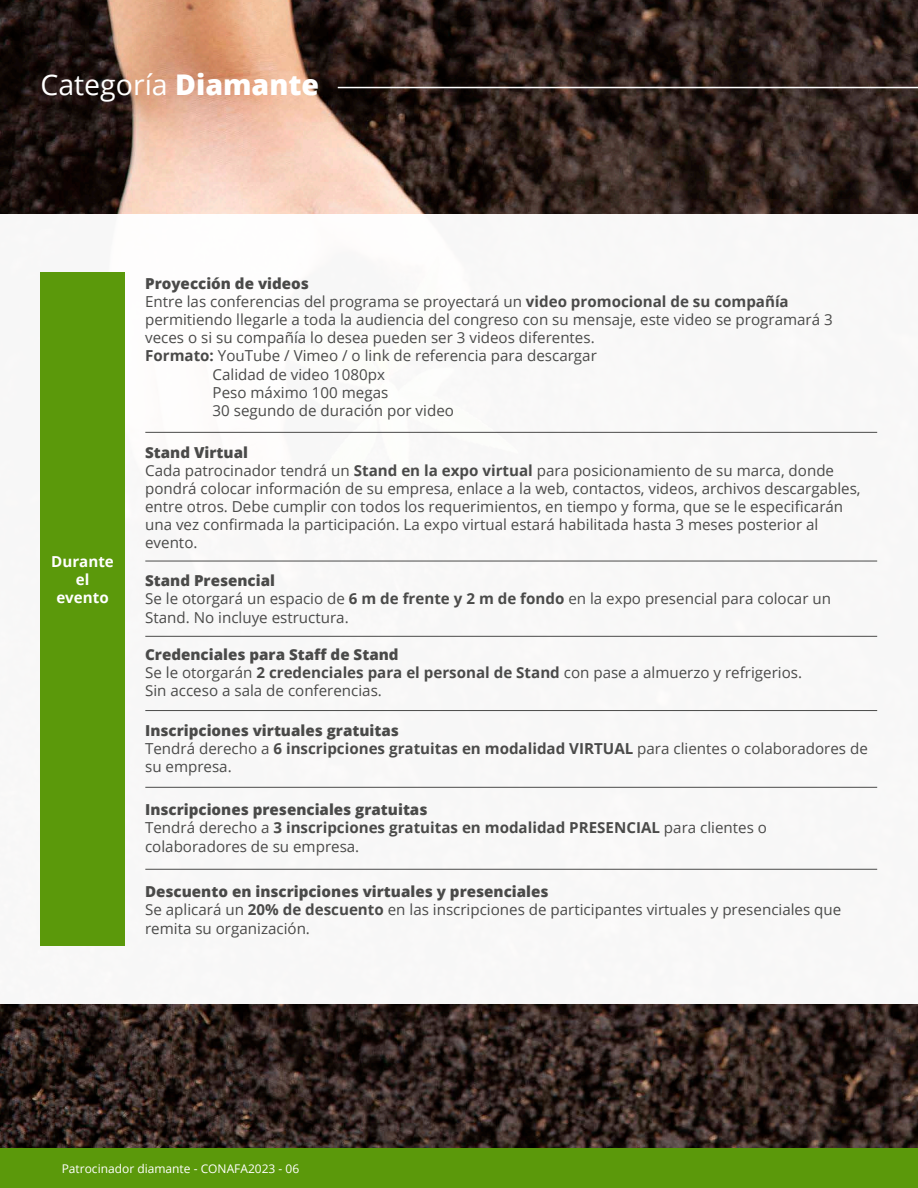
<style>
.page{position:relative;width:918px;height:1188px;background:#fff}
.page>*{position:absolute;margin:0;border:0;box-sizing:border-box;transform-origin:0 0}
.t1{font:28.5px "Open Sans";color:#fff}
.t2{font:15.15px/18.1px "Open Sans";color:#4a4a49}
.t3{font:800 15.15px "Open Sans";color:#4a4a49}
.t4{font:700 15.15px/18.1px "Open Sans";color:#fff;text-align:center}
.t5{font:12px "Open Sans";color:#fff}
.s1{font-weight:800}
.s2{font-weight:700}
</style>
<div class="page">
<img style="left:0;top:0;width:918px;height:1148px">
<div style="left:0;top:214px;width:918px;height:790px;background:#f8f8f7"></div>
<hr style="left:338px;top:87px;width:580px;height:1px;background:#fff">
<div style="left:0;top:1148px;width:918px;height:40px;background:#5b990b"></div>
<div style="left:40px;top:272px;width:85px;height:674px;background:#5b990b"></div>
<hr style="left:145px;top:561px;width:732px;height:1px;background:#4a4a49">
<hr style="left:145px;top:432px;width:732px;height:1px;background:#4a4a49">
<hr style="left:145px;top:636px;width:732px;height:1px;background:#4a4a49">
<hr style="left:145px;top:710px;width:732px;height:1px;background:#4a4a49">
<hr style="left:145px;top:787px;width:732px;height:1px;background:#4a4a49">
<hr style="left:145px;top:869px;width:732px;height:1px;background:#4a4a49">
<h1 class="t1" style="left:40px;top:65px;width:280px">Categoría <span class="s1">Diamante</span></h1>
<p class="t4" style="left:51px;top:552px;width:64px">Durante el evento</p>
<p class="t3" style="left:145px;top:272px;width:165px">Proyección de videos</p>
<p class="t2" style="left:145px;top:292px;width:645px">Entre las conferencias del programa se proyectará un <span class="s2">video promocional de su compañía</span></p>
<p class="t2" style="left:145px;top:310px;width:689px">permitiendo llegarle a toda la audiencia del congreso con su mensaje, este video se programará 3</p>
<p class="t2" style="left:145px;top:328px;width:451px">veces o si su compañía lo desea pueden ser 3 videos diferentes.</p>
<p class="t2" style="left:145px;top:346px;width:453px"><span class="s2">Formato:</span> YouTube / Vimeo / o link de referencia para descargar</p>
<p class="t2" style="left:213px;top:365px;width:174px">Calidad de video 1080px</p>
<p class="t2" style="left:213px;top:383px;width:177px">Peso máximo 100 megas</p>
<p class="t2" style="left:213px;top:401px;width:243px">30 segundo de duración por video</p>
<p class="t2" style="left:145px;top:443px;width:717px"><span class="s1">Stand Virtual<br></span>Cada patrocinador tendrá un <span class="s2">Stand en la expo virtual</span> para posicionamiento de su marca, donde pondrá colocar información de su empresa, enlace a la web, contactos, videos, archivos descargables, entre otros. Debe cumplir con todos los requerimientos, en tiempo y forma, que se le especificarán una vez confirmada la participación. La expo virtual estará habilitada hasta 3 meses posterior al evento.</p>
<p class="t2" style="left:145px;top:571px;width:687px"><span class="s1">Stand Presencial<br></span>Se le otorgará un espacio de <span class="s2">6 m de frente y 2 m de fondo</span> en la expo presencial para colocar un<br>Stand. No incluye estructura.</p>
<p class="t2" style="left:145px;top:645px;width:659px"><span class="s1">Credenciales para Staff de Stand<br></span>Se le otorgarán <span class="s2">2 credenciales para el personal de Stand</span> con pase a almuerzo y refrigerios.<br>Sin acceso a sala de conferencias.</p>
<p class="t2" style="left:145px;top:721px;width:724px"><span class="s1">Inscripciones virtuales gratuitas<br></span>Tendrá derecho a <span class="s2">6 inscripciones gratuitas en modalidad VIRTUAL</span> para clientes o colaboradores de su empresa.</p>
<p class="t2" style="left:145px;top:800px;width:623px"><span class="s1">Inscripciones presenciales gratuitas<br></span>Tendrá derecho a <span class="s2">3 inscripciones gratuitas en modalidad PRESENCIAL</span> para clientes o colaboradores de su empresa.</p>
<p class="t2" style="left:145px;top:882px;width:698px"><span class="s1">Descuento en inscripciones virtuales y presenciales<br></span>Se aplicará un <span class="s2">20% de descuento</span> en las inscripciones de participantes virtuales y presenciales que remita su organización.</p>
<p class="t5" style="left:62px;top:1160px;width:239px">Patrocinador diamante - CONAFA2023 - 06</p>
</div>
